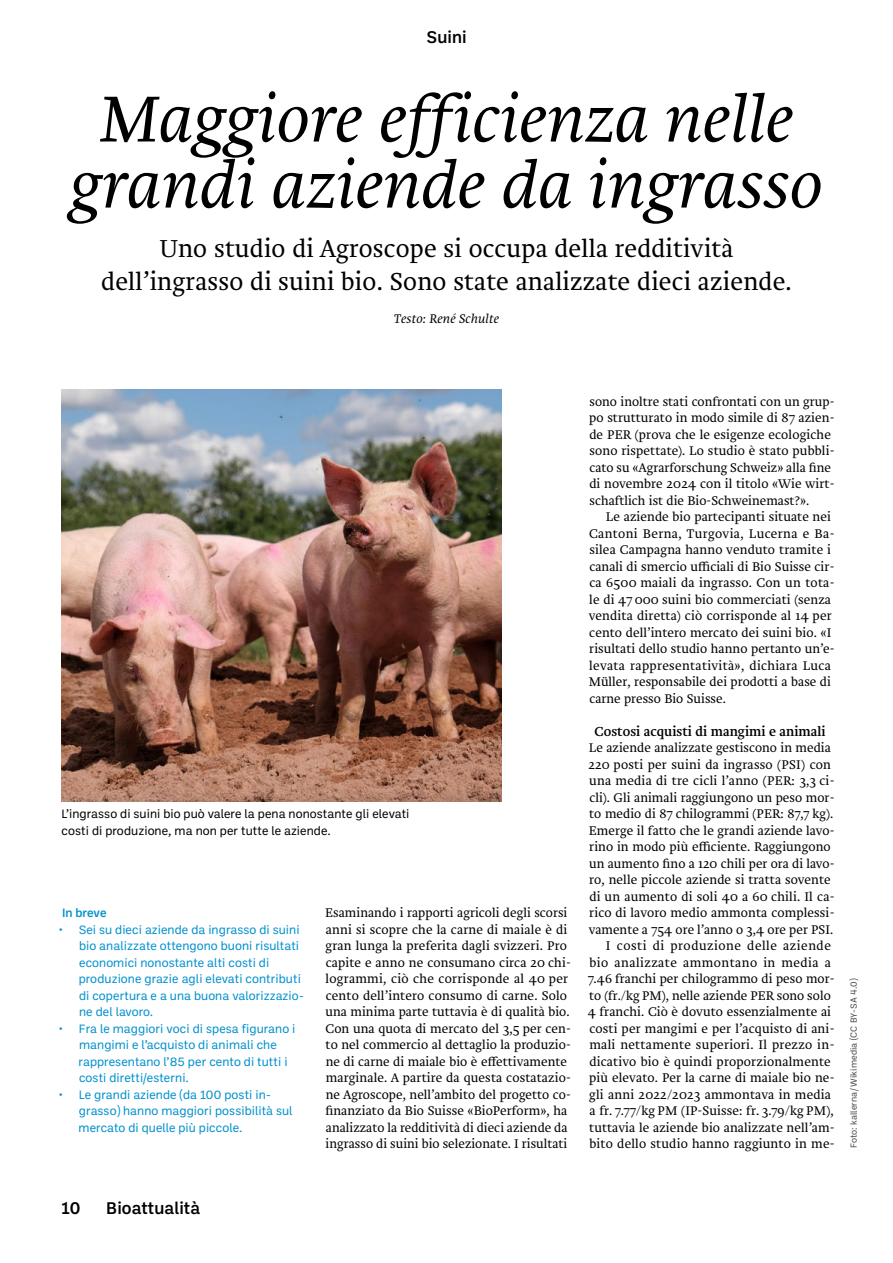
<style>
.page{position:relative;width:893px;height:1263px;background:#fff}
.page>*{position:absolute;margin:0;border:0;box-sizing:border-box;transform-origin:0 0}
.t1{font:italic 300 67.5px/66px "Brioni Pro";color:#000;text-align:center}
.t2{font:300 25.5px/33px "Brioni Pro";letter-spacing:.01em;color:#000;text-align:center}
.t3{font:500 17.25px "Ballinger";color:#000}
.t4{font:13.5px "Brioni Pro";letter-spacing:.005em;color:#000}
.t5{font:300 13.05px/16.5px "Brioni Pro";letter-spacing:.01em;color:#000}
.t6{font:italic 300 13.05px "Brioni Pro";letter-spacing:.01em;color:#000}
.t7{font:12.3px/16.5px "Ballinger";letter-spacing:.005em;color:#0090ce}
.t8{font:12.3px/16.5px "Ballinger";letter-spacing:.005em;color:#000}
.t9{font:500 12.3px "Ballinger";color:#0090ce}
.t10{font:9px "Ballinger";letter-spacing:.005em;color:#4a4a49}
</style>
<div class="page">
<img style="left:62px;top:389px;width:440px;height:413px">
<h3 class="t3" style="left:426px;top:25px;width:42px">Suini</h3>
<h1 class="t1" style="left:70px;top:87px;width:754px">Maggiore efficienza nelle grandi aziende da ingrasso</h1>
<h2 class="t2" style="left:101px;top:232px;width:692px">Uno studio di Agroscope si occupa della redditività dell’ingrasso di suini bio. Sono state analizzate dieci aziende.</h2>
<p class="t6" style="left:394px;top:310px;width:107px">Testo: René Schulte</p>
<p class="t8" style="left:62px;top:805px;width:349px">L’ingrasso di suini bio può valere la pena nonostante gli elevati costi di produzione, ma non per tutte le aziende.</p>
<p class="t9" style="left:62px;top:904px;width:46px">In breve</p>
<p class="t7" style="left:79px;top:920px;width:227px;text-indent:-20px">• Sei su dieci aziende da ingrasso di suini bio analizzate ottengono buoni risultati economici nonostante alti costi di produzione grazie agli elevati contributi di copertura e a una buona valorizzazio&shy;ne del lavoro.</p>
<p class="t7" style="left:79px;top:1019px;width:218px;text-indent:-20px">• Fra le maggiori voci di spesa figurano i mangimi e l’acquisto di animali che rappresentano l’85 per cento di tutti i costi diretti/esterni.</p>
<p class="t7" style="left:79px;top:1085px;width:215px;text-indent:-20px">• Le grandi aziende (da 100 posti in&shy;grasso) hanno maggiori possibilità sul mercato di quelle più piccole.</p>
<p class="t5" style="left:325px;top:905px;width:247px">Esaminando i rapporti agricoli degli scorsi anni si scopre che la carne di maiale è di gran lunga la preferita dagli svizzeri. Pro capite e anno ne consumano circa 20 chi&shy;logrammi, ciò che corrisponde al 40 per cento dell’intero consumo di carne. Solo una minima parte tuttavia è di qualità bio.<br>Con una quota di mercato del 3,5 per cen&shy;to nel commercio al dettaglio la produzio&shy;ne di carne di maiale bio è effettivamente marginale. A partire da questa costatazio&shy;ne Agroscope, nell’ambito del progetto co&shy;finanziato da Bio Suisse «BioPerform», ha analizzato la redditività di dieci aziende da ingrasso di suini bio selezionate. I risultati</p>
<p class="t5" style="left:589px;top:393px;width:247px">sono inoltre stati confrontati con un grup&shy;po strutturato in modo simile di 87 azien&shy;de PER (prova che le esigenze ecologiche sono rispettate). Lo studio è stato pubbli&shy;cato su «Agrarforschung Schweiz» alla fine di novembre 2024 con il titolo «Wie wirt&shy;schaftlich ist die Bio-Schweinemast?».</p>
<p class="t5" style="left:589px;top:509px;width:247px;text-indent:17px">Le aziende bio partecipanti situate nei Cantoni Berna, Turgovia, Lucerna e Ba&shy;silea Campagna hanno venduto tramite i canali di smercio ufficiali di Bio Suisse cir&shy;ca 6500 maiali da ingrasso. Con un tota&shy;le di 47 000 suini bio commerciati (senza vendita diretta) ciò corrisponde al 14 per cento dell’intero mercato dei suini bio. «I risultati dello studio hanno pertanto un’e&shy;levata rappresentatività», dichiara Luca Müller, responsabile dei prodotti a base di carne presso Bio Suisse.</p>
<p class="t4" style="left:595px;top:721px;width:232px">Costosi acquisti di mangimi e animali</p>
<p class="t5" style="left:588px;top:740px;width:248px;text-align:right">Le aziende analizzate gestiscono in media 220 posti per suini da ingrasso (PSI) con una media di tre cicli l’anno (PER: 3,3 ci&shy;cli). Gli animali raggiungono un peso mor&shy;to medio di 87 chilogrammi (PER: 87,7 kg).<br>Emerge il fatto che le grandi aziende lavo&shy;rino in modo più efficiente. Raggiungono un aumento fino a 120 chili per ora di lavo&shy;ro, nelle piccole aziende si tratta sovente di un aumento di soli 40 a 60 chili. Il ca&shy;rico di lavoro medio ammonta complessi&shy;vamente a 754 ore l’anno o 3,4 ore per PSI.<br>I costi di produzione delle aziende bio analizzate ammontano in media a 7.46 franchi per chilogrammo di peso mor&shy;to (fr./kg PM), nelle aziende PER sono solo 4 franchi. Ciò è dovuto essenzialmente ai costi per mangimi e per l’acquisto di ani&shy;mali nettamente superiori. Il prezzo in&shy;dicativo bio è quindi proporzionalmente più elevato. Per la carne di maiale bio ne&shy;gli anni 2022/2023 ammontava in media a fr. 7.77/kg PM (IP-Suisse: fr. 3.79/kg PM), tuttavia le aziende bio analizzate nell’am&shy;bito dello studio hanno raggiunto in me-</p>
<p class="t10" style="left:848px;top:1148px;width:171px;rotate:-90deg">Foto: kallerna/Wikimedia (CC BY-SA 4.0)</p>
<h3 class="t3" style="left:62px;top:1196px;width:20px">10</h3>
<h3 class="t3" style="left:106px;top:1196px;width:95px">Bioattualità</h3>
</div>
